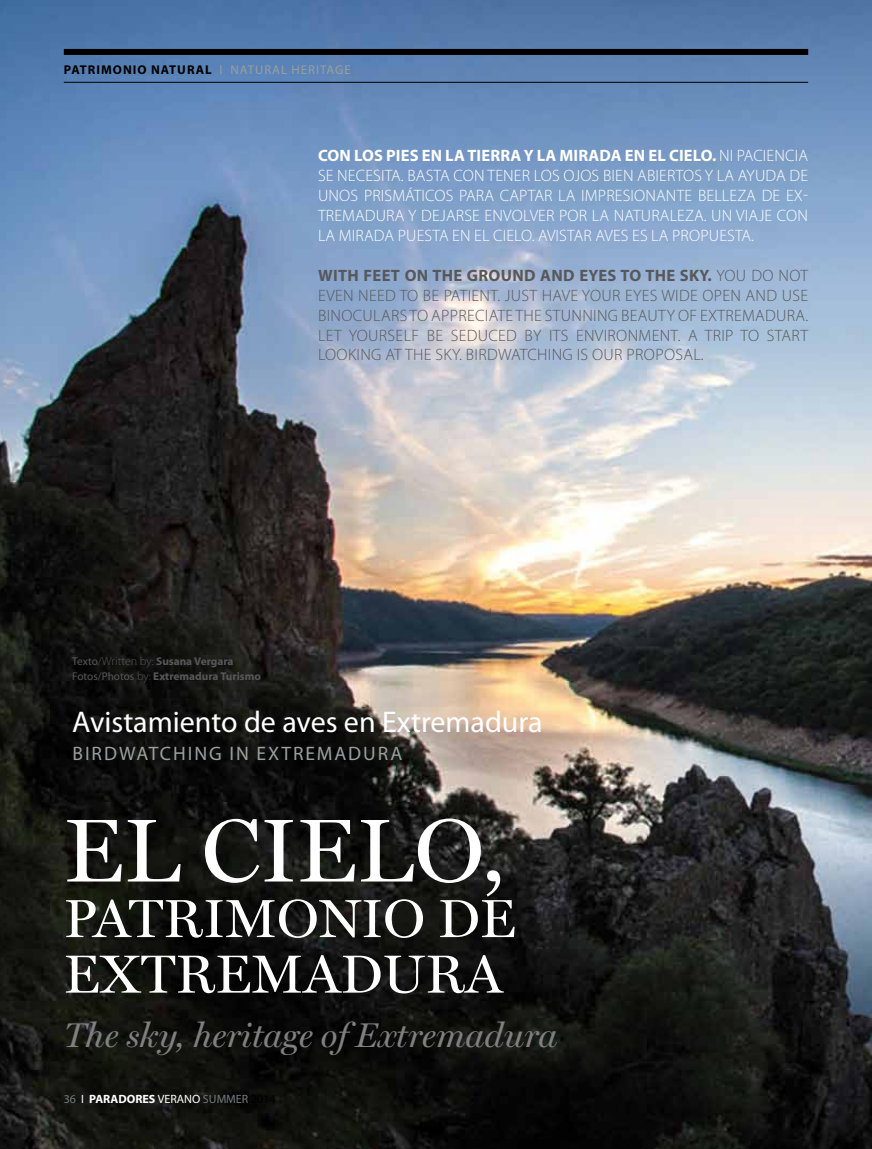
<style>
.page{position:relative;width:872px;height:1149px;background:#fff}
.page>*{position:absolute;margin:0;border:0;box-sizing:border-box;transform-origin:0 0}
.t1{font:90px "Miller Display";color:#fff}
.t2{font:54px/55.5px "Miller Display";color:#fff}
.t3{font:italic 34.5px "Miller Display";color:#808080}
.t4{font:30px "Myriad Pro";color:#fff}
.t5{font:19.5px "Myriad Pro";color:#9c9e9f}
.t6{font:300 16.5px/19.8px "Myriad Pro";letter-spacing:.02em;color:#58585a;text-align:justify}
.t7{font:300 16.5px "Myriad Pro";letter-spacing:.01em;color:#fff}
.t8{font:700 16.5px "Myriad Pro";letter-spacing:.01em;color:#fff}
.t9{font:700 16.5px "Myriad Pro";color:#58585a}
.t10{font:700 12.75px "Myriad Pro";letter-spacing:.08em;color:#000}
.t11{font:12.75px "Myriad Pro";color:#9c9e9f}
.t12{font:12px "Myriad Pro";color:#fff}
.t13{font:700 12px "Myriad Pro";color:#fff}
.t14{font:700 11.25px/14.4px "Myriad Pro";color:#58585a}
.s1{font-weight:700}
.s2{font-weight:400}
.s3{font-weight:300}
.s4{font-weight:300;font-size:12px}
.s5{font-weight:400;color:#72797e}
.s6{color:#72797e}
.s7{color:#000}
</style>
<div class="page">
<img style="left:0;top:0;width:872px;height:1148px">
<hr style="left:64px;top:82px;width:744px;height:1px;background:#000">
<div style="left:64px;top:49px;width:744px;height:6px;background:#000"></div>
<p class="t10" style="left:64px;top:62px;width:141px">PATRIMONIO NATURAL</p>
<p class="t11" style="left:219px;top:63px;width:20px">I natural</p>
<p class="t11" style="left:292px;top:63px;width:18px">heritage</p>
<p class="t8" style="left:318px;top:145px;width:283px">CON LOS PIES EN LA TIERRA Y LA MIRADA</p>
<p class="t7" style="left:625px;top:146px;width:121px"><span class="s1">EN EL CIELO.</span> NI PACIENCIA</p>
<p class="t7" style="left:318px;top:166px;width:29px">SE NECE</p>
<p class="t7" style="left:373px;top:166px;width:91px">SITA. BASTA CON</p>
<p class="t7" style="left:487px;top:166px;width:10px">TENE</p>
<p class="t7" style="left:522px;top:166px;width:90px">R LOS OJOS BIEN</p>
<p class="t7" style="left:637px;top:166px;width:9px">ABIE</p>
<p class="t7" style="left:667px;top:166px;width:132px">RTOS YLA AYUDA DE</p>
<p class="t7" style="left:318px;top:185px;width:105px">UNOS PRISMÁTICO</p>
<p class="t7" style="left:446px;top:185px;width:64px">S PARACAPTA</p>
<p class="t7" style="left:544px;top:185px;width:96px">R LA IMPRESIONANTE</p>
<p class="t7" style="left:698px;top:185px;width:9px">BELLE</p>
<p class="t7" style="left:737px;top:185px;width:72px">ZA DE EX-</p>
<p class="t7" style="left:318px;top:205px;width:113px">TREMADURA Y DEJA</p>
<p class="t7" style="left:456px;top:205px;width:39px">RSE ENVOLVE</p>
<p class="t7" style="left:546px;top:205px;width:199px">R POR LA NATURALEZA. UN VIAJE</p>
<p class="t7" style="left:777px;top:205px;width:11px">CON</p>
<p class="t7" style="left:318px;top:225px;width:57px">LA MIRADA</p>
<p class="t7" style="left:398px;top:225px;width:104px">PUESTA EN EL CIELO</p>
<p class="t7" style="left:532px;top:225px;width:224px">. AVI STAR AVES ES LA PROP UESTA.</p>
<p class="t9" style="left:318px;top:265px;width:65px">WITH FEET</p>
<p class="t6" style="left:318px;top:265px;width:491px;text-indent:87px"><span class="s1">ON THE GROUND AND EYES TO THE SKY.</span> YOU DO NOT EVEN NEED TO BE PATIENT. JUST HAVE YOUR EYES WIDE OPEN AND USE BINOCU LARS TO APPRECIATE THE STU NNING BEAUTY OF EXTREMADURA.<br>LET YOURSELF BE SEDUCED BY ITS ENVIRONMENT. A TRIP TO START LOOKING AT THE SKY. BIRDWATCHING IS OUR PROPOSAL.</p>
<p class="t14" style="left:72px;top:654px;width:190px"><span class="s2">Texto</span><span class="s3">/</span><span class="s4">WRITTEN BY</span><span class="s3">:</span> SUSANA VERGARA<br><span class="s2">Fotos/Photos</span> <span class="s4">BY</span><span class="s3">:</span> EXTREMADURA TURISMO</p>
<h3 class="t4" style="left:72px;top:705px;width:472px">Avistamiento de aves en Extremadura</h3>
<p class="t5" style="left:72px;top:742px;width:26px">Birdwatc</p>
<p class="t5" style="left:173px;top:742px;width:27px">hing</p>
<p class="t5" style="left:229px;top:742px;width:53px">in Extremadura</p>
<h1 class="t1" style="left:64px;top:797px;width:443px">EL CIELO,</h1>
<h2 class="t2" style="left:64px;top:890px;width:453px">PATRIMONIO DE<br>EXTREMADURA</h2>
<h3 class="t3" style="left:64px;top:1014px;width:495px">The sky, heritage of Extremadura</h3>
<p class="t13" style="left:64px;top:1090px;width:72px"><span class="s5">36</span> <span class="s2">Ι</span> PARADORE</p>
<p class="t12" style="left:149px;top:1091px;width:128px"><span class="s1">S</span> VERANO <span class="s6">SUMMER</span> <span class="s7">2014</span></p>
</div>
